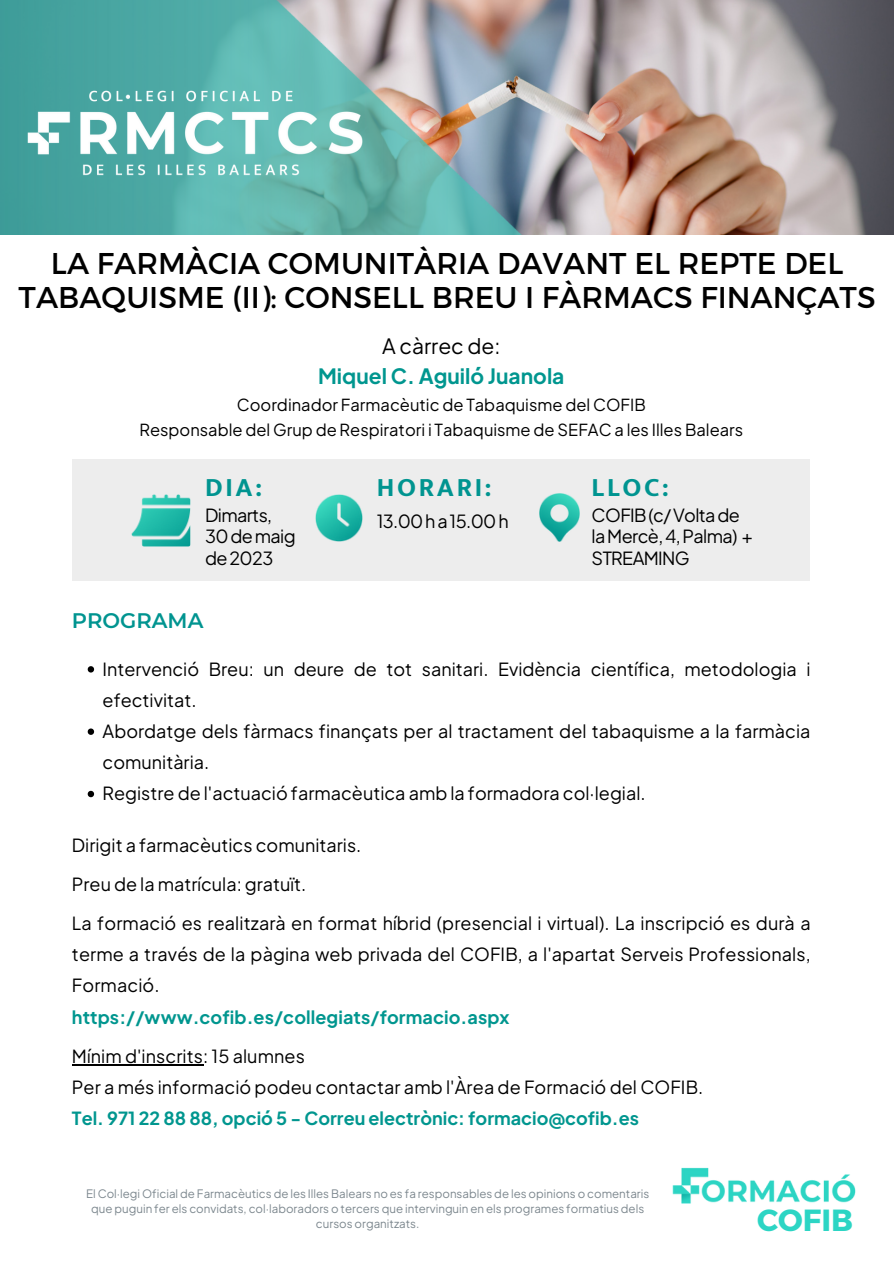
<style>
.page{position:relative;width:894px;height:1264px;background:#fff}
.page>*{position:absolute;margin:0;border:0;box-sizing:border-box;transform-origin:0 0}
.t1{font:700 30.6px "Montserrat";color:#2cd5c4}
.t2{font:30px/35px "Montserrat";color:#000;text-align:center}
.t3{font:700 27px "Mukta";letter-spacing:.1em;color:#009490}
.t4{font:700 21px "Plus Jakarta Sans";color:#00968f}
.t5{font:21px "Plus Jakarta Sans";color:#000}
.t6{font:600 21px "Montserrat";color:#009490}
.t7{font:18px/31.2px "Plus Jakarta Sans";color:#000}
.t8{font:700 18px "Plus Jakarta Sans";color:#00968f}
.t9{font:18px/21.5px "Plus Jakarta Sans";letter-spacing:-.035em;color:#000}
.t10{font:18px "Plus Jakarta Sans";letter-spacing:.035em;color:#000}
.t11{font:16.5px/24.8px "Plus Jakarta Sans";color:#000;text-align:center}
.t12{font:11.55px/15.3px "Plus Jakarta Sans";color:#7c878e;text-align:center}
</style>
<div class="page">
<div style="left:72px;top:459px;width:737px;height:122px;background:#ededed"></div>
<img style="left:539px;top:493px;width:40px;height:48px">
<img style="left:315px;top:494px;width:47px;height:47px">
<img style="left:131px;top:494px;width:60px;height:52px">
<img style="left:554px;top:0;width:339px;height:234px">
<img style="left:0;top:0;width:554px;height:234px">
<img style="left:0;top:63px;width:390px;height:145px">
<img style="left:672px;top:1167px;width:184px;height:37px">
<svg style="left:88px;top:666px;width:6px;height:6px"></svg>
<svg style="left:88px;top:728px;width:6px;height:7px"></svg>
<svg style="left:88px;top:790px;width:6px;height:7px"></svg>
<hr style="left:72px;top:1063px;width:29px;height:2px;background:#000">
<hr style="left:101px;top:1063px;width:102px;height:2px;background:#000">
<h2 class="t2" style="left:19px;top:244px;width:858px">LA FARMÀCIA COMUNITÀRIA DAVANT EL REPTE DEL<br>TABAQUISME (II): CONSELL BREU I FÀRMACS FINANÇATS</h2>
<p class="t5" style="left:382px;top:332px;width:120px">A càrrec de:</p>
<p class="t4" style="left:318px;top:362px;width:248px">Miquel C. Aguiló Juanola</p>
<p class="t11" style="left:139px;top:392px;width:605px">Coordinador Farmacèutic de Tabaquisme del COFIB<br>Responsable del Grup de Respiratori i Tabaquisme de SEFAC a les Illes Balears</p>
<h3 class="t3" style="left:205px;top:471px;width:58px">DIA:</h3>
<p class="t9" style="left:205px;top:504px;width:92px">Dimarts,<br>30demaig de2023</p>
<p class="t6" style="left:72px;top:608px;width:133px">PROGRAMA</p>
<h3 class="t3" style="left:376px;top:471px;width:116px">HORARI:</h3>
<p class="t10" style="left:376px;top:509px;width:133px">13.00ha15.00h</p>
<h3 class="t3" style="left:591px;top:471px;width:79px">LLOC:</h3>
<p class="t9" style="left:591px;top:504px;width:162px">COFIB(c/Voltade laMercè,4,Palma) +<br>STREAMING</p>
<p class="t7" style="left:102px;top:652px;width:709px">Intervenció Breu: un deure de tot sanitari. Evidència científica, metodologia i efectivitat.<br>Abordatge dels fàrmacs finançats per al tractament del tabaquisme a la farmàcia comunitària.<br>Registre de l'actuació farmacèutica amb la formadora col·legial.</p>
<p class="t7" style="left:72px;top:825px;width:740px;line-height:39px">Dirigit a farmacèutics comunitaris.<br>Preu de la matrícula: gratuït.<br>La formació es realitzarà en format híbrid (presencial i virtual). La inscripció es durà a</p>
<p class="t7" style="left:72px;top:938px;width:740px">terme a través de la pàgina web privada del COFIB, a l'apartat Serveis Professionals,<br>Formació.</p>
<p class="t8" style="left:72px;top:1004px;width:439px">https://www.cofib.es/collegiats/formacio.aspx</p>
<p class="t7" style="left:72px;top:1039px;width:632px">Mínim d'inscrits: 15 alumnes<br>Per a més informació podeu contactar amb l'Àrea de Formació del COFIB.</p>
<p class="t8" style="left:72px;top:1106px;width:568px">Tel. 971 22 88 88, opció 5 - Correu electrònic: formacio@cofib.es</p>
<p class="t12" style="left:86px;top:1185px;width:564px">El Col·legi Oficial de Farmacèutics de les Illes Balears no es fa responsables de les opinions o comentaris que puguin fer els convidats, col·laboradors o tercers que intervinguin en els programes formatius dels cursos organitzats.</p>
<h1 class="t1" style="left:756px;top:1200px;width:97px">COFIB</h1>
</div>
